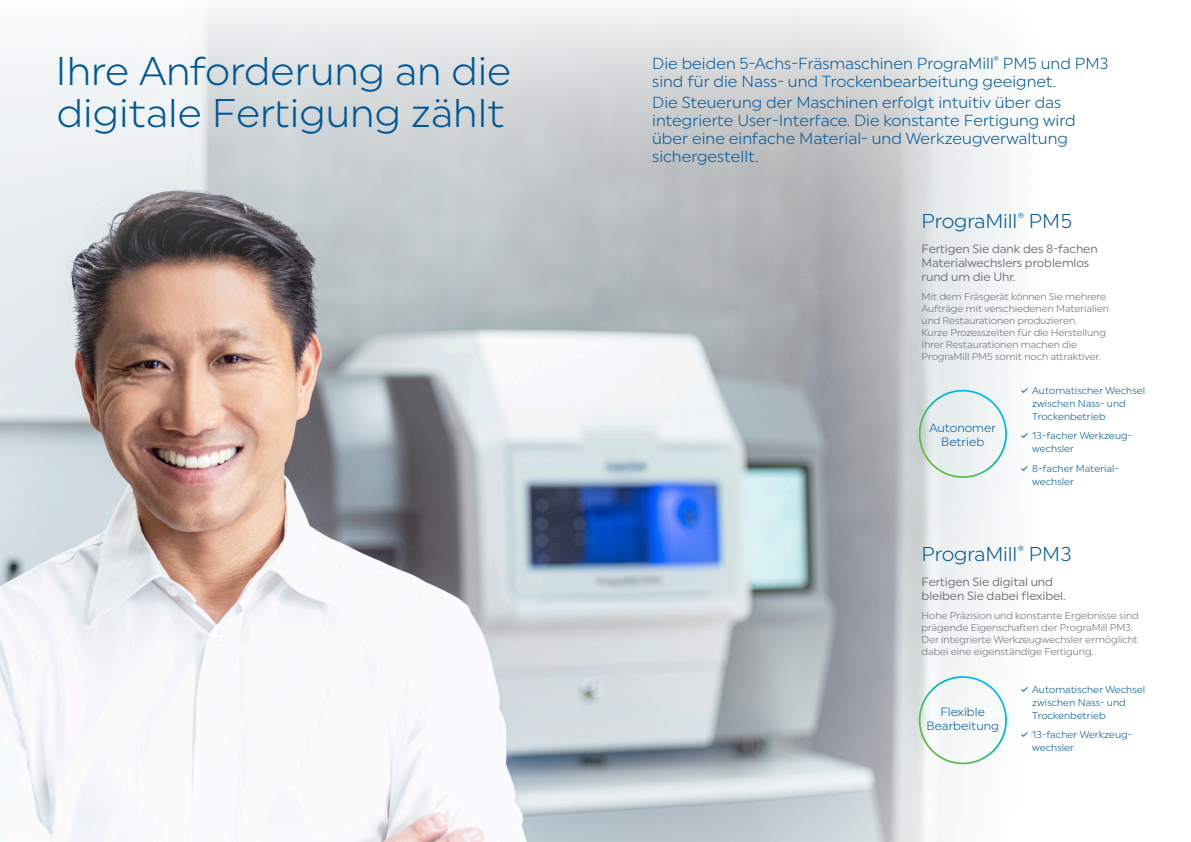
<style>
.page{position:relative;width:1191px;height:842px;background:#fff}
.page>*{position:absolute;margin:0;border:0;box-sizing:border-box;transform-origin:0 0}
.t1{font:40px/42px "Uniform Pro Ivoclar Lgt";color:#015897}
.t2{font:20px "Uniform Pro Ivoclar Lgt";letter-spacing:-.01em;color:#015897}
.t3{font:16px/18px "Uniform Pro Ivoclar Lgt";color:#015897}
.t4{font:12px/14px "Uniform Pro Ivoclar";letter-spacing:-.01em;color:#6c6d70}
.t5{font:12px/14px "Uniform Pro Ivoclar Lgt";color:#015897;text-align:center}
.t6{font:10px/12px "Uniform Pro Ivoclar Lgt";letter-spacing:-.01em;color:#6c6d70}
.t7{font:10px/13px "Uniform Pro Ivoclar Lgt";color:#015897}
.s1{font-family:"Uniform Pro Ivoclar";font-weight:500}
</style>
<div class="page">
<img style="left:0;top:8px;width:1009px;height:834px">
<div style="left:918px;top:390px;width:89px;height:88px;border:2px solid #fff;border-radius:50%"></div>
<div style="left:918px;top:676px;width:89px;height:88px;border:2px solid #fff;border-radius:50%"></div>
<h1 class="t1" style="left:55px;top:49px;width:457px">Ihre Anforderung an die digitale Fertigung zählt</h1>
<h3 class="t3" style="left:652px;top:54px;width:458px">Die beiden 5-Achs-Fräsmaschinen PrograMill<sup>®</sup> PM5 und PM3 sind für die Nass- und Trockenbearbeitung geeignet.</h3>
<h3 class="t3" style="left:652px;top:93px;width:425px">Die Steuerung der Maschinen erfolgt intuitiv über das integrierte User-Interface. Die konstante Fertigung wird über eine einfache Material- und Werkzeugverwaltung sichergestellt.</h3>
<h2 class="t2" style="left:921px;top:209px;width:152px">PrograMill<sup>®</sup> PM5</h2>
<p class="t4" style="left:921px;top:242px;width:178px">Fertigen Sie dank des 8-fachen<br>Materialwechslers problemlos rund um die Uhr.</p>
<p class="t6" style="left:921px;top:290px;width:189px">Mit dem Fräsgerät können Sie mehrere Aufträge mit verschiedenen Materialien und Restaurationen produzieren.<br>Kurze Prozesszeiten für die Herstellung Ihrer Restaurationen machen die PrograMill PM5 somit noch attraktiver.</p>
<p class="t5" style="left:929px;top:421px;width:68px">Autonomer<br>Betrieb</p>
<p class="t7" style="left:1032px;top:383px;width:114px;text-indent:-11px"><span class="s1">✓</span> Automatischer Wechsel zwischen Nass- und<br>Trockenbetrieb</p>
<p class="t7" style="left:1032px;top:429px;width:101px;text-indent:-11px"><span class="s1">✓</span> 13-facher Werkzeug&shy;wechsler</p>
<p class="t7" style="left:1032px;top:461px;width:88px;text-indent:-11px"><span class="s1">✓</span> 8-facher Material&shy;wechsler</p>
<h2 class="t2" style="left:921px;top:542px;width:152px">PrograMill<sup>®</sup> PM3</h2>
<p class="t4" style="left:921px;top:575px;width:145px">Fertigen Sie digital und bleiben Sie dabei flexibel.</p>
<p class="t6" style="left:921px;top:609px;width:219px">Hohe Präzision und konstante Ergebnisse sind prägende Eigenschaften der PrograMill PM3.<br>Der integrierte Werkzeugwechsler ermöglicht dabei eine eigenständige Fertigung.</p>
<p class="t5" style="left:926px;top:704px;width:74px">Flexible<br>Bearbeitung</p>
<p class="t7" style="left:1032px;top:682px;width:114px;text-indent:-11px"><span class="s1">✓</span> Automatischer Wechsel zwischen Nass- und<br>Trockenbetrieb</p>
<p class="t7" style="left:1032px;top:728px;width:101px;text-indent:-11px"><span class="s1">✓</span> 13-facher Werkzeug&shy;wechsler</p>
</div>
